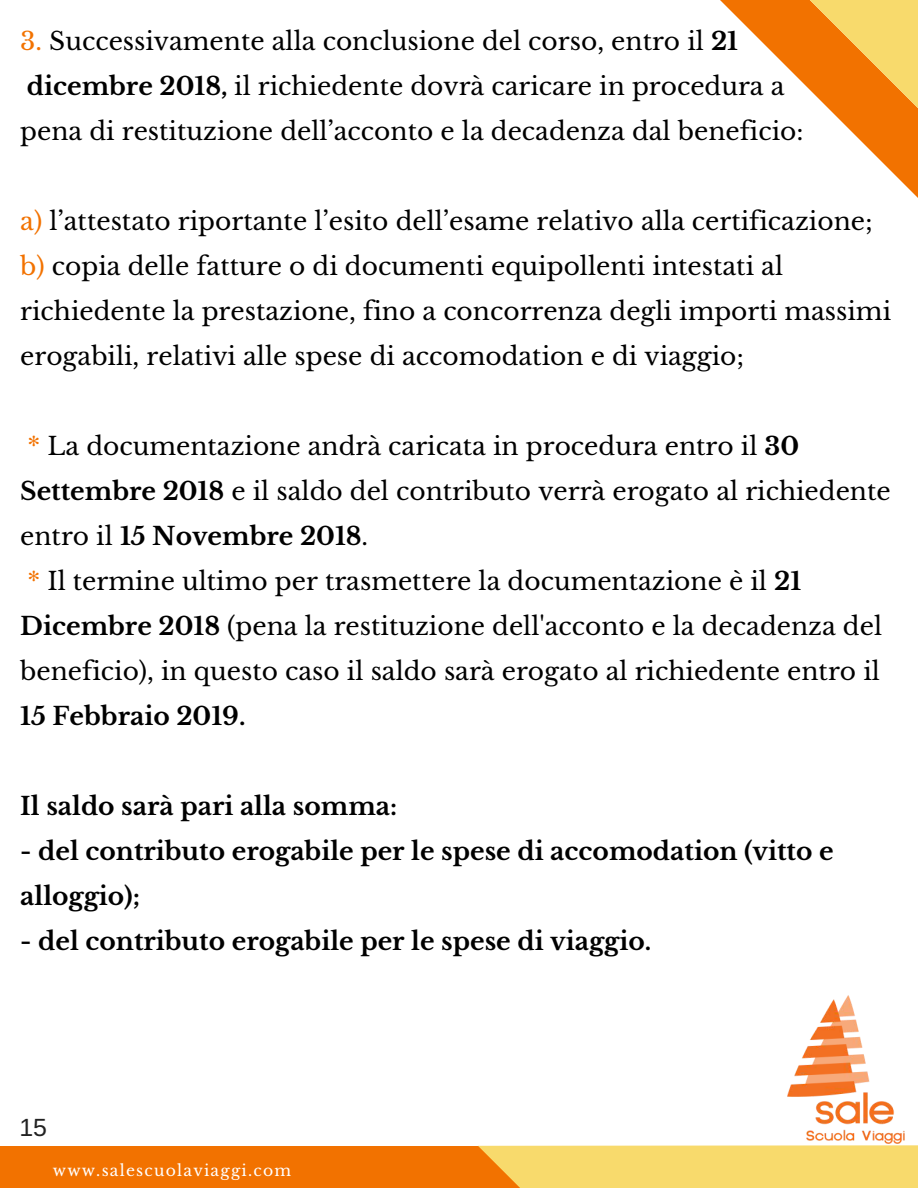
<style>
.page{position:relative;width:918px;height:1188px;background:#fff}
.page>*{position:absolute;margin:0;border:0;box-sizing:border-box;transform-origin:0 0}
.t1{font:24.9px/45px "Libre Baskerville";color:#000}
.t2{font:700 24.9px/45px "Libre Baskerville";color:#000}
.t3{font:24.9px "Arimo";color:#222}
.t4{font:15.6px "Libre Baskerville";letter-spacing:.08em;color:#fff}
.s1{color:#f27200}
.s2{font-weight:700}
</style>
<div class="page">
<div style="left:0;top:1146px;width:728px;height:42px;background:#f27200"></div>
<svg style="left:478px;top:1145px;width:440px;height:43px;background:#f7d568"></svg>
<svg style="left:720px;top:0;width:198px;height:182px"></svg>
<img style="left:787px;top:995px;width:118px;height:149px">
<p class="t1" style="left:20px;top:19px;width:785px"><span class="s1">3.</span> Successivamente alla conclusione del corso, entro il <span class="s2">21 dicembre 2018,</span> il richiedente dovrà caricare in procedura a pena di restituzione dell’acconto e la decadenza dal beneficio:</p>
<p class="t1" style="left:20px;top:199px;width:872px"><span class="s1">a)</span> l’attestato riportante l’esito dell’esame relativo alla certificazione; <span class="s1">b)</span> copia delle fatture o di documenti equipollenti intestati al richiedente la prestazione, fino a concorrenza degli importi massimi erogabili, relativi alle spese di accomodation e di viaggio;</p>
<p class="t1" style="left:20px;top:424px;width:872px"><span class="s1">*</span> La documentazione andrà caricata in procedura entro il <span class="s2">30<br>Settembre 2018</span> e il saldo del contributo verrà erogato al richiedente entro il <span class="s2">15 Novembre 2018</span>.<br><span class="s1">*</span> Il termine ultimo per trasmettere la documentazione è il <span class="s2">21<br>Dicembre 2018</span> (pena la restituzione dell'acconto e la decadenza del beneficio), in questo caso il saldo sarà erogato al richiedente entro il</p>
<p class="t2" style="left:20px;top:694px;width:227px">15 Febbraio 2019.</p>
<p class="t2" style="left:20px;top:784px;width:379px">Il saldo sarà pari alla somma:</p>
<p class="t2" style="left:20px;top:829px;width:815px">- del contributo erogabile per le spese di accomodation (vitto e alloggio);</p>
<p class="t2" style="left:20px;top:919px;width:633px">- del contributo erogabile per le spese di viaggio.</p>
<p class="t3" style="left:19px;top:1114px;width:29px">15</p>
<p class="t4" style="left:53px;top:1160px;width:240px">www.salescuolaviaggi.com</p>
</div>
